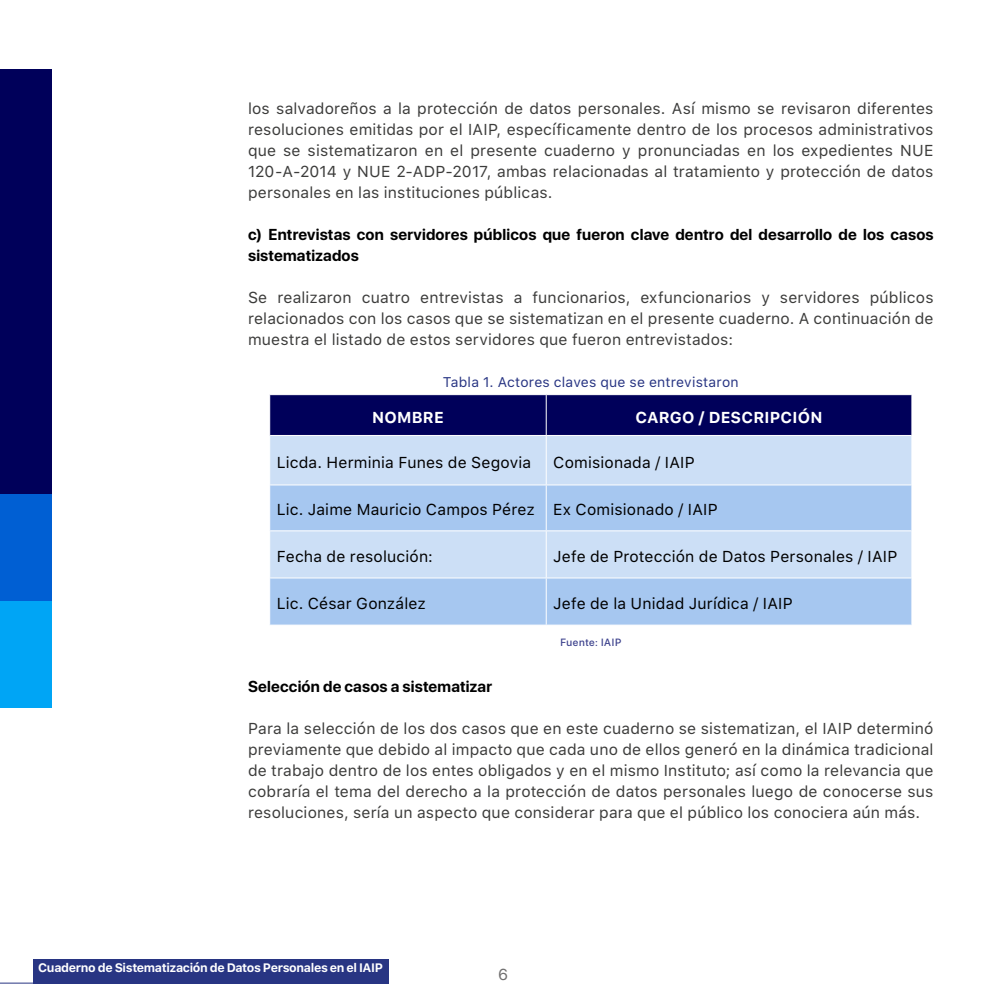
<style>
.page{position:relative;width:1008px;height:1008px;background:#fff}
.page>*{position:absolute;margin:0;border:0;box-sizing:border-box;transform-origin:0 0}
.t1{font:15.75px/21px "SF Pro Text";letter-spacing:.01em;color:#3c3c3b;text-align:justify}
.t2{font:15.75px "SF Pro Text";letter-spacing:.01em;color:#000}
.t3{font:700 15.75px/21px "SF Pro Display";letter-spacing:.01em;color:#000}
.t4{font:700 15.75px "SF Pro Text";letter-spacing:.015em;color:#fff}
.t5{font:15.75px "SF Pro Text";color:#706f6f}
.t6{font:14px "SF Pro Text";letter-spacing:.015em;color:#283583}
.t7{font:700 12.25px "SF Pro Text";letter-spacing:-.03em;color:#fff}
.t8{font:500 10.5px "SF Pro Display";letter-spacing:.065em;color:#3d428d}
</style>
<div class="page">
<hr style="left:0;top:983px;width:383px;height:1px;background:#283583">
<div style="left:33px;top:959px;width:356px;height:25px;background:#283583"></div>
<div style="left:0;top:69px;width:52px;height:425px;background:#00005a"></div>
<div style="left:0;top:494px;width:52px;height:107px;background:#005fd3"></div>
<div style="left:0;top:601px;width:52px;height:107px;background:#00a5f5"></div>
<div style="left:270px;top:395px;width:641px;height:40px;background:#00005a"></div>
<div style="left:270px;top:436px;width:641px;height:49px;background:#ccdff6"></div>
<svg style="left:270px;top:486px;width:641px;height:139px;background:#b3cff2"></svg>
<hr style="left:546px;top:395px;width:1px;height:40px;background:#fff">
<hr style="left:546px;top:436px;width:1px;height:49px;background:#fff">
<hr style="left:546px;top:485px;width:1px;height:45px;background:#fff">
<hr style="left:546px;top:531px;width:1px;height:47px;background:#fff">
<hr style="left:546px;top:578px;width:1px;height:47px;background:#fff">
<hr style="left:270px;top:578px;width:276px;height:1px;background:#fff">
<hr style="left:546px;top:578px;width:365px;height:1px;background:#fff">
<hr style="left:270px;top:530px;width:276px;height:1px;background:#fff">
<hr style="left:546px;top:530px;width:365px;height:1px;background:#fff">
<p class="t1" style="left:248px;top:99px;width:687px">los salvadoreños a la protección de datos personales. Así mismo se revisaron diferentes resoluciones emitidas por el IAIP, específicamente dentro de los procesos administrativos que se sistematizaron en el presente cuaderno y pronunciadas en los expedientes NUE 120-A-2014 y NUE 2-ADP-2017, ambas relacionadas al tratamiento y protección de datos personales en las instituciones públicas.</p>
<p class="t3" style="left:248px;top:224px;width:687px">c) Entrevistas con servidores públicos que fueron clave dentro del desarrollo de los casos sistematizados</p>
<p class="t1" style="left:248px;top:288px;width:687px">Se realizaron cuatro entrevistas a funcionarios, exfuncionarios y servidores públicos relacionados con los casos que se sistematizan en el presente cuaderno. A continuación de muestra el listado de estos servidores que fueron entrevistados:</p>
<p class="t6" style="left:443px;top:372px;width:297px">Tabla 1. Actores claves que se entrevistaron</p>
<p class="t4" style="left:372px;top:408px;width:73px">NOMBRE</p>
<p class="t4" style="left:636px;top:408px;width:189px">CARGO / DESCRIPCIÓN</p>
<p class="t2" style="left:277px;top:451px;width:256px">Licda. Herminia Funes de Segovia</p>
<p class="t2" style="left:553px;top:451px;width:143px">Comisionada / IAIP</p>
<p class="t2" style="left:277px;top:498px;width:443px">Lic. Jaime Mauricio Campos Pérez Ex Comisionado / IAIP</p>
<p class="t2" style="left:277px;top:545px;width:158px">Fecha de resolución:</p>
<p class="t2" style="left:553px;top:545px;width:346px">Jefe de Protección de Datos Personales / IAIP</p>
<p class="t2" style="left:277px;top:592px;width:151px">Lic. César González</p>
<p class="t2" style="left:553px;top:592px;width:241px">Jefe de la Unidad Jurídica / IAIP</p>
<p class="t8" style="left:560px;top:635px;width:62px">Fuente: IAIP</p>
<p class="t3" style="left:248px;top:676px;width:246px">Selección de casos a sistematizar</p>
<p class="t1" style="left:248px;top:718px;width:687px">Para la selección de los dos casos que en este cuaderno se sistematizan, el IAIP determinó previamente que debido al impacto que cada uno de ellos generó en la dinámica tradicional de trabajo dentro de los entes obligados y en el mismo Instituto; así como la relevancia que cobraría el tema del derecho a la protección de datos personales luego de conocerse sus resoluciones, sería un aspecto que considerar para que el público los conociera aún más.</p>
<p class="t7" style="left:38px;top:961px;width:346px">Cuaderno de Sistematización de Datos Personales en el IAIP</p>
<p class="t5" style="left:498px;top:963px;width:12px">6</p>
</div>
